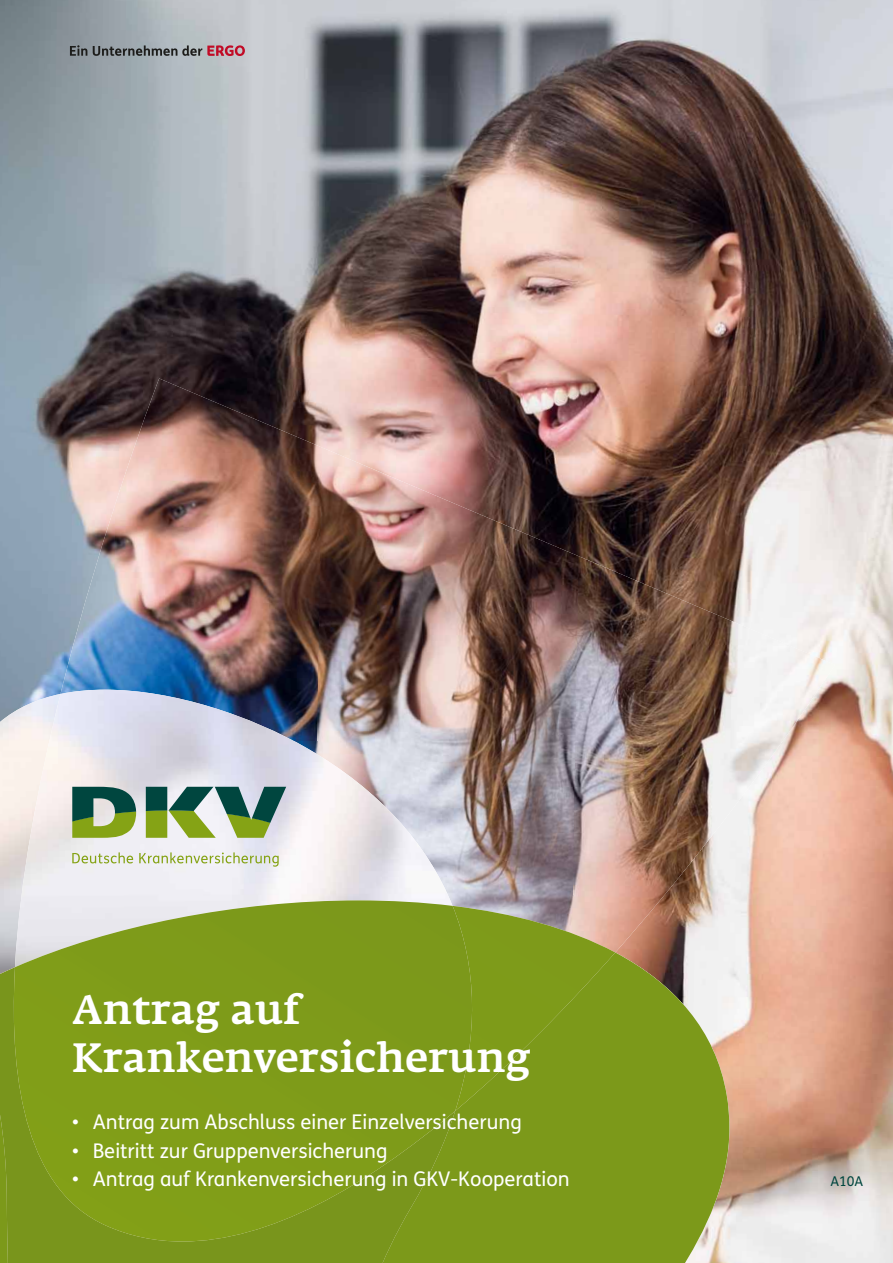
<style>
.page{position:relative;width:893px;height:1263px;background:#fff}
.page>*{position:absolute;margin:0;border:0;box-sizing:border-box;transform-origin:0 0}
.t1{font:500 40.5px/47.8px "Fedra Serif A";color:#fff}
.t2{font:20.25px "FS Me";color:#fff}
.t3{font:13.5px "FS Me";color:#00463f}
</style>
<div class="page">
<img style="left:0;top:0;width:893px;height:1263px">
<img style="left:0;top:694px;width:15px;height:206px">
<svg style="left:0;top:900px;width:750px;height:363px"></svg>
<img style="left:111px;top:378px;width:213px;height:312px">
<img style="left:316px;top:432px;width:110px;height:258px">
<img style="left:60px;top:500px;width:56px;height:190px">
<img style="left:417px;top:485px;width:164px;height:415px">
<img style="left:572px;top:540px;width:111px;height:412px">
<img style="left:679px;top:593px;width:156px;height:158px">
<img style="left:677px;top:747px;width:105px;height:106px">
<img style="left:676px;top:850px;width:27px;height:33px">
<img style="left:15px;top:690px;width:438px;height:210px">
<svg style="left:0;top:952px;width:729px;height:311px;background:#879e2f"></svg>
<div style="left:0;top:967px;width:455px;height:296px;background:#79951c"></div>
<svg style="left:479px;top:900px;width:136px;height:211px;background:#869c2c"></svg>
<div style="left:8px;top:900px;width:471px;height:341px;background:#7e9b19"></div>
<svg style="left:72px;top:852px;width:61px;height:11px"></svg>
<svg style="left:139px;top:852px;width:140px;height:15px"></svg>
<svg style="left:72px;top:787px;width:64px;height:51px;background:#668c5a"></svg>
<svg style="left:146px;top:787px;width:140px;height:51px"></svg>
<svg style="left:70px;top:45px;width:17px;height:11px"></svg>
<svg style="left:93px;top:45px;width:152px;height:11px;background:#89767c"></svg>
<h1 class="t1" style="left:72px;top:990px;width:460px">Antrag auf<br>Krankenversicherung</h1>
<p class="t2" style="left:72px;top:1114px;width:451px">• Antrag zum Abschluss einer Einzelversicherung</p>
<p class="t2" style="left:72px;top:1143px;width:317px">• Beitritt zur Gruppenversicherung</p>
<p class="t2" style="left:72px;top:1172px;width:499px">• Antrag auf Krankenversicherung in GKV-Kooperation</p>
<p class="t3" style="left:830px;top:1177px;width:34px">A10A</p>
</div>
